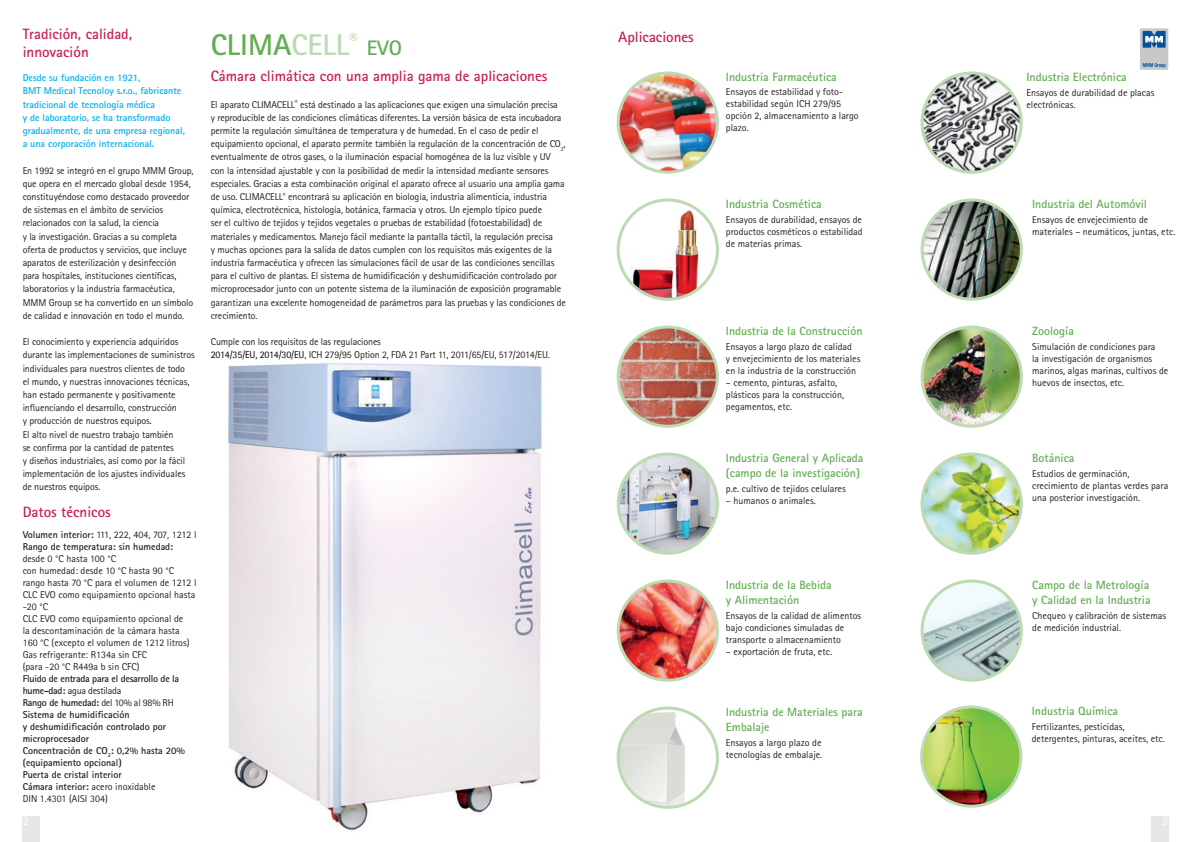
<style>
.page{position:relative;width:1191px;height:842px;background:#fff}
.page>*{position:absolute;margin:0;border:0;box-sizing:border-box;transform-origin:0 0}
.t1{font:700 30px "Rotis Sans Serif Std";color:#62ae54}
.t2{font:700 21px "Rotis Sans Serif Std";color:#62ae54}
.t3{font:700 15px/18px "Rotis Sans Serif Std";color:#c7205c}
.t4{font:700 12px/14.4px "Rotis Sans Serif Std";color:#62ae54}
.t5{font:10px/13.2px "Rotis Sans Serif Std";letter-spacing:-.01em;color:#231f20}
.t6{font:700 10px/12px "Rotis Sans Serif Std";color:#231f20}
.t7{font:700 10px/13.2px "Rotis Sans Serif Std";color:#00aeef}
.s1{font-weight:400}
.s2{color:#bddab3}
.s3{color:#000}
</style>
<div class="page">
<div style="left:1140px;top:28px;width:28px;height:42px;background:#c7c8ca"></div>
<svg style="left:1142px;top:63px;width:23px;height:5px"></svg>
<svg style="left:1142px;top:31px;width:23px;height:17px"></svg>
<div style="left:23px;top:816px;width:17px;height:26px;background:#e6e7e9"></div>
<div style="left:1151px;top:816px;width:17px;height:26px;background:#e6e7e9"></div>
<img style="left:618px;top:73px;width:99px;height:99px;border-radius:50px">
<div style="left:616px;top:71px;width:103px;height:103px;border:3px solid #bddab3;border-radius:50%"></div>
<img style="left:922px;top:73px;width:99px;height:99px;border-radius:50px">
<div style="left:920px;top:71px;width:102px;height:103px;border:3px solid #bddab3;border-radius:50%"></div>
<img style="left:618px;top:200px;width:99px;height:99px;border-radius:50px">
<div style="left:616px;top:198px;width:103px;height:103px;border:3px solid #bddab3;border-radius:50%"></div>
<img style="left:922px;top:200px;width:99px;height:99px;border-radius:50px">
<div style="left:920px;top:198px;width:102px;height:103px;border:3px solid #bddab3;border-radius:50%"></div>
<img style="left:618px;top:327px;width:99px;height:99px;border-radius:50px">
<div style="left:616px;top:325px;width:103px;height:103px;border:3px solid #bddab3;border-radius:50%"></div>
<img style="left:922px;top:327px;width:99px;height:99px;border-radius:50px">
<div style="left:920px;top:325px;width:102px;height:103px;border:3px solid #bddab3;border-radius:50%"></div>
<img style="left:620px;top:456px;width:97px;height:96px">
<div style="left:616px;top:452px;width:103px;height:103px;border:3px solid #bddab3;border-radius:50%"></div>
<img style="left:922px;top:454px;width:99px;height:99px;border-radius:50px">
<div style="left:920px;top:452px;width:102px;height:103px;border:3px solid #bddab3;border-radius:50%"></div>
<img style="left:618px;top:581px;width:99px;height:99px;border-radius:50px">
<div style="left:616px;top:579px;width:103px;height:103px;border:3px solid #bddab3;border-radius:50%"></div>
<img style="left:924px;top:582px;width:97px;height:98px">
<div style="left:920px;top:579px;width:102px;height:103px;border:3px solid #bddab3;border-radius:50%"></div>
<img style="left:618px;top:708px;width:99px;height:99px;border-radius:50px">
<div style="left:616px;top:706px;width:103px;height:103px;border:3px solid #bddab3;border-radius:50%"></div>
<img style="left:921px;top:707px;width:100px;height:99px;border-radius:50px">
<div style="left:920px;top:705px;width:102px;height:103px;border:3px solid #bddab3;border-radius:50%"></div>
<img style="left:228px;top:363px;width:314px;height:468px">
<h3 class="t3" style="left:23px;top:24px;width:111px">Tradición, calidad, innovación</h3>
<p class="t7" style="left:23px;top:71px;width:164px">Desde su fundación en 1921,<br>BMT Medical Tecnoloy s.r.o., fabricante tradicional de tecnología médica<br>y de laboratorio, se ha transformado gradualmente, de una empresa regional, a una corporación internacional.</p>
<p class="t5" style="left:23px;top:164px;width:172px">En 1992 se integró en el grupo MMM Group, que opera en el mercado global desde 1954, constituyéndose como destacado proveedor de sistemas en el ámbito de servicios relacionados con la salud, la ciencia<br>y la investigación. Gracias a su completa oferta de productos y servicios, que incluye aparatos de esterilización y desinfección para hospitales, instituciones científicas, laboratorios y la industria farmacéutica, MMM Group se ha convertido en un símbolo de calidad e innovación en todo el mundo.</p>
<p class="t5" style="left:23px;top:335px;width:174px">El conocimiento y experiencia adquiridos durante las implementaciones de suministros individuales para nuestros clientes de todo<br>el mundo, y nuestras innovaciones técnicas, han estado permanente y positivamente influenciando el desarrollo, construcción<br>y producción de nuestros equipos.<br>El alto nivel de nuestro trabajo también<br>se confirma por la cantidad de patentes<br>y diseños industriales, así como por la fácil implementación de los ajustes individuales de nuestros equipos.</p>
<h3 class="t3" style="left:23px;top:503px;width:90px">Datos técnicos</h3>
<p class="t6" style="left:23px;top:528px;width:175px">Volumen interior: <span class="s1">111, 222, 404, 707, 1212 l<br></span>Rango de temperatura: sin humedad:</p>
<p class="t5" style="left:23px;top:552px;width:175px;line-height:12px">desde 0 °C hasta 100 °C<br>con humedad: desde 10 °C hasta 90 °C rango hasta 70 °C para el volumen de 1212 l<br>CLC EVO como equipamiento opcional hasta -20 °C<br>CLC EVO como equipamiento opcional de<br>la descontaminación de la cámara hasta<br>160 °C (excepto el volumen de 1212 litros)<br>Gas refrigerante: R134a sin CFC<br>(para -20 °C R449a b sin CFC)</p>
<p class="t6" style="left:23px;top:672px;width:164px">Fluido de entrada para el desarrollo de la hume-dad: <span class="s1">agua destilada<br></span>Rango de humedad: <span class="s1">del 10% al 98% RH<br></span>Sistema de humidificación<br>y deshumidificación controlado por microprocesador<br>Concentración de CO<sub>2</sub>: 0,2% hasta 20% (equipamiento opcional)<br>Puerta de cristal interior<br>Cámara interior: <span class="s1">acero inoxidable<br>DIN 1.4301 (AISI 304)</span></p>
<h1 class="t1" style="left:211px;top:26px;width:149px">CLIMA<span class="s2">CELL</span><sup>®</sup></h1>
<h2 class="t2" style="left:367px;top:34px;width:37px">EVO</h2>
<h3 class="t3" style="left:211px;top:67px;width:338px">Cámara climática con una amplia gama de aplicaciones</h3>
<p class="t5" style="left:211px;top:98px;width:357px">El aparato CLIMACELL<sup>®</sup> está destinado a las aplicaciones que exigen una simulación precisa<br>y reproducible de las condiciones climáticas diferentes. La versión básica de esta incubadora permite la regulación simultánea de temperatura y de humedad. En el caso de pedir el equipamiento opcional, el aparato permite también la regulación de la concentración de CO<sub>2</sub>, eventualmente de otros gases, o la iluminación espacial homogénea de la luz visible y UV con la intensidad ajustable y con la posibilidad de medir la intensidad mediante sensores especiales. Gracias a esta combinación original el aparato ofrece al usuario una amplia gama de uso. CLIMACELL<sup>®</sup> encontrará su aplicación en biología, industria alimenticia, industria química, electrotécnica, histología, botánica, farmacia y otros. Un ejemplo típico puede<br>ser el cultivo de tejidos y tejidos vegetales o pruebas de estabilidad (fotoestabilidad) de materiales y medicamentos. Manejo fácil mediante la pantalla táctil, la regulación precisa<br>y muchas opciones para la salida de datos cumplen con los requisitos más exigentes de la industria farmacéutica y ofrecen las simulaciones fácil de usar de las condiciones sencillas para el cultivo de plantas. El sistema de humidificación y deshumidificación controlado por microprocesador junto con un potente sistema de la iluminación de exposición programable garantizan una excelente homogeneidad de parámetros para las pruebas y las condiciones de crecimiento.</p>
<p class="t5" style="left:211px;top:335px;width:341px">Cumple con los requisitos de las regulaciones<br><span class="s3">2014/35/EU, 2014/30/EU</span>, ICH 279/95 Option 2, FDA 21 Part 11, 2011/65/EU, 517/2014/EU.</p>
<h3 class="t3" style="left:618px;top:27px;width:77px">Aplicaciones</h3>
<p class="t4" style="left:726px;top:69px;width:112px">Industria Farmacéutica</p>
<p class="t5" style="left:726px;top:86px;width:134px;line-height:12px">Ensayos de estabilidad y foto&shy;estabilidad según ICH 279/95 opción 2, almacenamiento a largo plazo.</p>
<p class="t4" style="left:726px;top:197px;width:97px">Industria Cosmética</p>
<p class="t5" style="left:726px;top:214px;width:138px;line-height:12px;text-align:justify">Ensayos de durabilidad, ensayos de productos cosméticos o estabilidad de materias primas.</p>
<p class="t4" style="left:726px;top:324px;width:138px">Industria de la Construcción</p>
<p class="t5" style="left:726px;top:341px;width:136px;line-height:12px">Ensayos a largo plazo de calidad<br>y envejecimiento de los materiales en la industria de la construcción</p>
<p class="t5" style="left:726px;top:377px;width:120px;line-height:12px">– cemento, pinturas, asfalto, plásticos para la construcción, pegamentos, etc.</p>
<p class="t4" style="left:726px;top:451px;width:139px">Industria General y Aplicada (campo de la investigación)</p>
<p class="t5" style="left:726px;top:481px;width:121px">p.e. cultivo de tejidos celulares</p>
<p class="t5" style="left:726px;top:493px;width:91px">– humanos o animales.</p>
<p class="t4" style="left:726px;top:578px;width:107px">Industria de la Bebida y Alimentación</p>
<p class="t5" style="left:726px;top:609px;width:137px;line-height:12px">Ensayos de la calidad de alimentos bajo condiciones simuladas de transporte o almacenamiento</p>
<p class="t5" style="left:726px;top:644px;width:108px">– exportación de fruta, etc.</p>
<p class="t4" style="left:726px;top:705px;width:138px">Industria de Materiales para<br>Embalaje</p>
<p class="t5" style="left:726px;top:736px;width:98px;line-height:12px">Ensayos a largo plazo de tecnologías de embalaje.</p>
<p class="t4" style="left:1026px;top:70px;width:102px">Industria Electrónica</p>
<p class="t5" style="left:1026px;top:87px;width:129px;line-height:12px">Ensayos de durabilidad de placas electrónicas.</p>
<p class="t4" style="left:1032px;top:197px;width:116px">Industria del Automóvil</p>
<p class="t5" style="left:1032px;top:214px;width:145px;line-height:12px">Ensayos de envejecimiento de materiales – neumáticos, juntas, etc.</p>
<p class="t4" style="left:1032px;top:324px;width:43px">Zoología</p>
<p class="t5" style="left:1032px;top:341px;width:138px;line-height:12px">Simulación de condiciones para<br>la investigación de organismos marinos, algas marinas, cultivos de huevos de insectos, etc.</p>
<p class="t4" style="left:1032px;top:451px;width:44px">Botánica</p>
<p class="t5" style="left:1032px;top:468px;width:138px;line-height:12px">Estudios de germinación, crecimiento de plantas verdes para una posterior investigación.</p>
<p class="t4" style="left:1032px;top:578px;width:120px">Campo de la Metrología y Calidad en la Industria</p>
<p class="t5" style="left:1032px;top:609px;width:135px;line-height:12px">Chequeo y calibración de sistemas de medición industrial.</p>
<p class="t4" style="left:1031px;top:704px;width:88px">Industria Química</p>
<p class="t5" style="left:1031px;top:721px;width:135px;line-height:12px">Fertilizantes, pesticidas, detergentes, pinturas, aceites, etc.</p>
</div>
